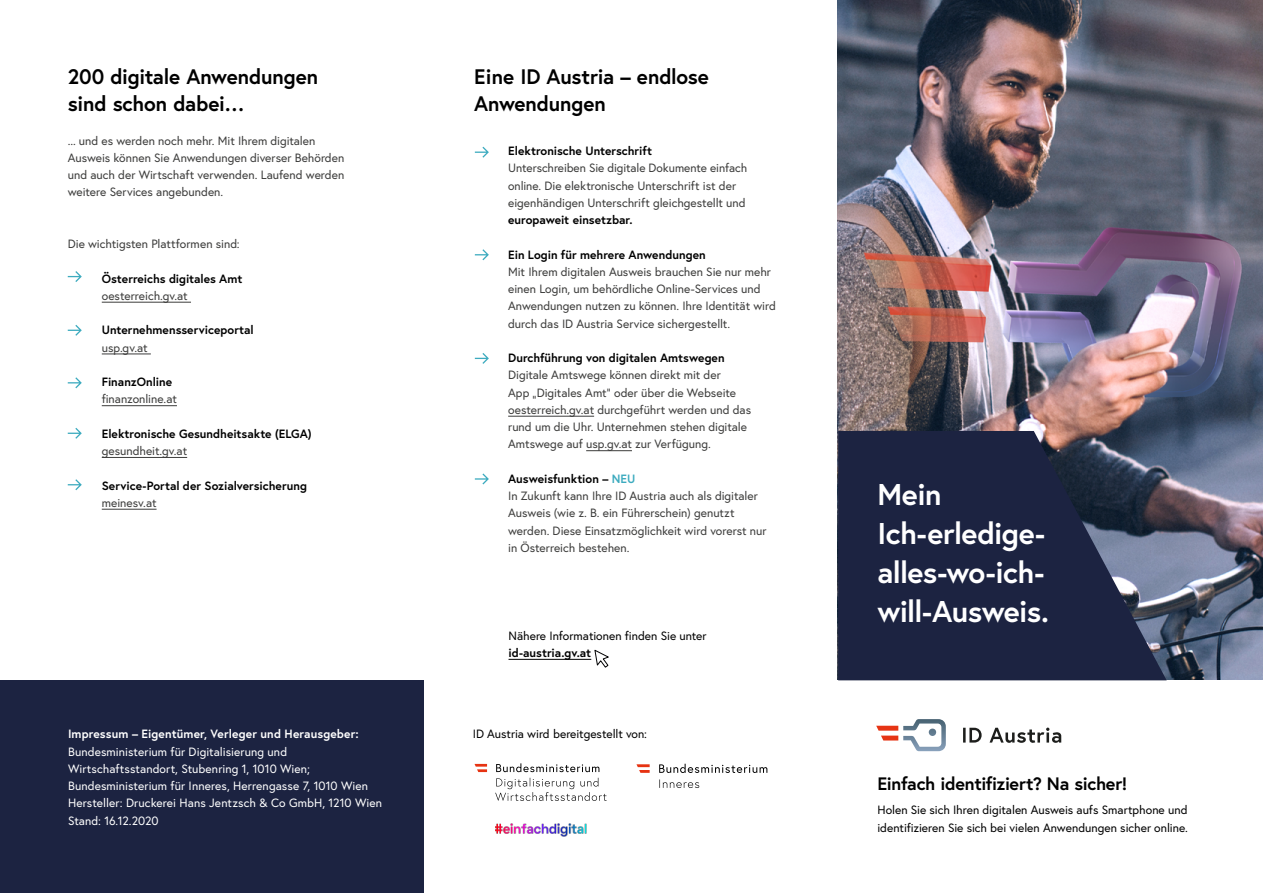
<style>
.page{position:relative;width:1263px;height:893px;background:#fff}
.page>*{position:absolute;margin:0;border:0;box-sizing:border-box;transform-origin:0 0}
.t1{font:700 30px/39px "Europa";letter-spacing:-.02em;color:#fff}
.t2{font:700 21px/27px "Europa";letter-spacing:-.01em;color:#000}
.t3{font:700 18px "Europa";letter-spacing:-.02em;color:#000}
.t4{font:12px/17.2px "Europa";color:#3c3c3b}
.t5{font:700 12px "Europa";color:#000}
.t6{font:12px/17.2px "Europa";letter-spacing:.005em;color:#fff}
.t7{font:12px/18px "Europa";color:#000}
.t8{font:700 12px "Europa";letter-spacing:.01em;color:#fff}
.s1{font-weight:700;color:#000}
.s2{color:#3dabbf}
.s3{font-weight:700}
</style>
<div class="page">
<img style="left:838px;top:0;width:425px;height:680px">
<div style="left:0;top:680px;width:424px;height:213px;background:#1c2341"></div>
<hr style="left:102px;top:302px;width:89px;height:1px;background:#3c3c3b">
<hr style="left:102px;top:354px;width:49px;height:1px;background:#3c3c3b">
<hr style="left:102px;top:405px;width:75px;height:1px;background:#3c3c3b">
<hr style="left:102px;top:457px;width:85px;height:1px;background:#3c3c3b">
<hr style="left:102px;top:509px;width:55px;height:1px;background:#3c3c3b">
<hr style="left:508px;top:659px;width:83px;height:1px;background:#000">
<hr style="left:508px;top:416px;width:86px;height:1px;background:#3c3c3b">
<hr style="left:586px;top:450px;width:46px;height:1px;background:#3c3c3b">
<svg style="left:68px;top:271px;width:14px;height:11px"></svg>
<svg style="left:475px;top:147px;width:14px;height:11px"></svg>
<svg style="left:68px;top:325px;width:14px;height:11px"></svg>
<svg style="left:475px;top:249px;width:14px;height:11px"></svg>
<svg style="left:68px;top:377px;width:14px;height:11px"></svg>
<svg style="left:475px;top:353px;width:14px;height:11px"></svg>
<svg style="left:68px;top:428px;width:14px;height:11px"></svg>
<svg style="left:475px;top:473px;width:14px;height:11px"></svg>
<svg style="left:68px;top:479px;width:14px;height:11px"></svg>
<svg style="left:495px;top:778px;width:112px;height:23px"></svg>
<svg style="left:496px;top:763px;width:103px;height:9px"></svg>
<svg style="left:474px;top:764px;width:13px;height:8px"></svg>
<svg style="left:659px;top:779px;width:40px;height:9px"></svg>
<svg style="left:659px;top:764px;width:108px;height:9px"></svg>
<svg style="left:636px;top:764px;width:14px;height:9px"></svg>
<svg style="left:838px;top:431px;width:329px;height:249px;fill:#1c2341"></svg>
<img style="left:495px;top:823px;width:91px;height:13px">
<svg style="left:963px;top:728px;width:98px;height:15px"></svg>
<svg style="left:876px;top:719px;width:70px;height:32px"></svg>
<svg style="left:594px;top:649px;width:15px;height:19px"></svg>
<p class="t2" style="left:68px;top:63px;width:252px">200 digitale Anwendungen sind schon dabei…</p>
<p class="t4" style="left:68px;top:132px;width:278px">... und es werden noch mehr. Mit Ihrem digitalen Ausweis können Sie Anwendungen diverser Behörden und auch der Wirtschaft verwenden. Laufend werden weitere Services angebunden.</p>
<p class="t4" style="left:68px;top:235px;width:174px">Die wichtigsten Plattformen sind:</p>
<p class="t5" style="left:102px;top:271px;width:142px">Österreichs digitales Amt</p>
<p class="t4" style="left:102px;top:287px;width:88px">oesterreich.gv.at</p>
<p class="t5" style="left:102px;top:323px;width:153px">Unternehmensserviceportal</p>
<p class="t4" style="left:102px;top:339px;width:47px">usp.gv.at</p>
<p class="t5" style="left:102px;top:374px;width:72px">FinanzOnline</p>
<p class="t4" style="left:102px;top:391px;width:77px">finanzonline.at</p>
<p class="t5" style="left:102px;top:426px;width:211px">Elektronische Gesundheitsakte (ELGA)</p>
<p class="t4" style="left:102px;top:442px;width:87px">gesundheit.gv.at</p>
<p class="t5" style="left:102px;top:478px;width:207px">Service-Portal der Sozialversicherung</p>
<p class="t4" style="left:102px;top:494px;width:56px">meinesv.at</p>
<p class="t2" style="left:474px;top:63px;width:236px">Eine ID Austria – endlose<br>Anwendungen</p>
<p class="t5" style="left:508px;top:143px;width:145px">Elektronische Unterschrift</p>
<p class="t4" style="left:508px;top:160px;width:240px">Unterschreiben Sie digitale Dokumente einfach online. Die elektronische Unterschrift ist der eigenhändigen Unterschrift gleichgestellt und <span class="s1">europaweit einsetzbar.</span></p>
<p class="t5" style="left:508px;top:247px;width:199px">Ein Login für mehrere Anwendungen</p>
<p class="t4" style="left:508px;top:263px;width:269px">Mit Ihrem digitalen Ausweis brauchen Sie nur mehr einen Login, um behördliche Online-Services und Anwendungen nutzen zu können. Ihre Identität wird durch das ID Austria Service sichergestellt.</p>
<p class="t5" style="left:508px;top:350px;width:218px">Durchführung von digitalen Amtswegen</p>
<p class="t4" style="left:508px;top:367px;width:244px">Digitale Amtswege können direkt mit der<br>App „Digitales Amt“ oder über die Webseite oesterreich.gv.at durchgeführt werden und das rund um die Uhr. Unternehmen stehen digitale Amtswege auf usp.gv.at zur Verfügung.</p>
<p class="t5" style="left:508px;top:471px;width:129px">Ausweisfunktion – <span class="s2">NEU</span></p>
<p class="t4" style="left:508px;top:487px;width:260px">In Zukunft kann Ihre ID Austria auch als digitaler Ausweis (wie z. B. ein Führerschein) genutzt werden. Diese Einsatzmöglichkeit wird vorerst nur in Österreich bestehen.</p>
<p class="t1" style="left:877px;top:475px;width:173px">Mein<br>Ich-erledige&shy;alles-wo-ich&shy;will-Ausweis.</p>
<p class="t7" style="left:508px;top:627px;width:200px;line-height:17.2px">Nähere Informationen finden Sie unter <span class="s3">id-austria.gv.at</span></p>
<p class="t8" style="left:68px;top:726px;width:292px">Impressum – Eigentümer, Verleger und Herausgeber:</p>
<p class="t7" style="left:473px;top:724px;width:176px">ID Austria wird bereitgestellt von:</p>
<p class="t6" style="left:68px;top:743px;width:316px">Bundesministerium für Digitalisierung und Wirtschaftsstandort, Stubenring 1, 1010 Wien; Bundesministerium für Inneres, Herrengasse 7, 1010 Wien Hersteller: Druckerei Hans Jentzsch &amp; Co GmbH, 1210 Wien</p>
<p class="t6" style="left:68px;top:812px;width:92px">Stand: 16.12.2020</p>
<p class="t3" style="left:877px;top:772px;width:251px">Einfach identifiziert? Na sicher!</p>
<p class="t7" style="left:877px;top:801px;width:312px">Holen Sie sich Ihren digitalen Ausweis aufs Smartphone und identifizieren Sie sich bei vielen Anwendungen sicher online.</p>
</div>
